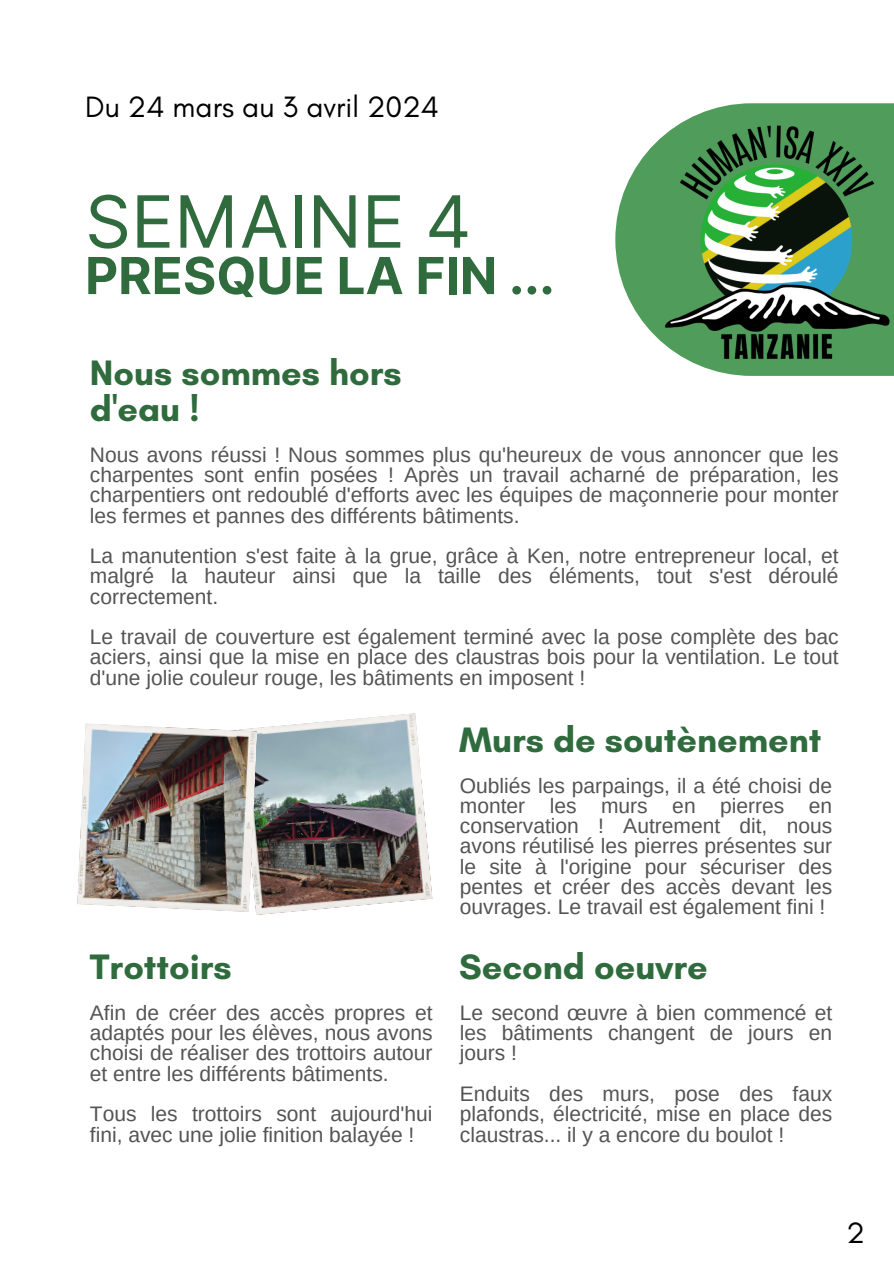
<style>
.page{position:relative;width:894px;height:1264px;background:#fff}
.page>*{position:absolute;margin:0;border:0;box-sizing:border-box;transform-origin:0 0}
.t1{font:72px "Inter";color:#2f6b3d}
.t2{font:700 51px "Inter";color:#2f6b3d}
.t3{font:700 36px/36px "Glacial Indifference";color:#2f6b3d}
.t4{font:30px "Glacial Indifference";color:#000}
.t5{font:21px/20.2px "Arimo";color:#545454;text-align:justify}
</style>
<div class="page">
<svg style="left:615px;top:103px;width:278px;height:273px;fill:#509c5b"></svg>
<img style="left:256px;top:713px;width:176px;height:202px">
<img style="left:646px;top:114px;width:247px;height:251px">
<img style="left:77px;top:723px;width:180px;height:189px">
<h3 class="t4" style="left:85px;top:89px;width:355px">Du 24 mars au 3 avril 2024</h3>
<p class="t1" style="left:85px;top:178px;width:388px">SEMAINE 4</p>
<p class="t2" style="left:85px;top:245px;width:471px">PRESQUE LA FIN ...</p>
<h2 class="t3" style="left:90px;top:355px;width:313px">Nous sommes hors d'eau !</h2>
<p class="t5" style="left:90px;top:444px;width:750px">Nous avons réussi ! Nous sommes plus qu'heureux de vous annoncer que les charpentes sont enfin posées ! Après un travail acharné de préparation, les charpentiers ont redoublé d'efforts avec les équipes de maçonnerie pour monter les fermes et pannes des différents bâtiments.</p>
<p class="t5" style="left:90px;top:545px;width:750px">La manutention s'est faite à la grue, grâce à Ken, notre entrepreneur local, et malgré la hauteur ainsi que la taille des éléments, tout s'est déroulé correctement.</p>
<p class="t5" style="left:90px;top:626px;width:750px">Le travail de couverture est également terminé avec la pose complète des bac aciers, ainsi que la mise en place des claustras bois pour la ventilation. Le tout d'une jolie couleur rouge, les bâtiments en imposent !</p>
<h3 class="t3" style="left:90px;top:948px;width:143px">Trottoirs</h3>
<p class="t5" style="left:90px;top:1002px;width:344px">Afin de créer des accès propres et adaptés pour les élèves, nous avons choisi de réaliser des trottoirs autour et entre les différents bâtiments.</p>
<p class="t5" style="left:90px;top:1103px;width:344px">Tous les trottoirs sont aujourd'hui fini, avec une jolie finition balayée !</p>
<p class="t3" style="left:459px;top:721px;width:364px">Murs de soutènement</p>
<h3 class="t5" style="left:460px;top:775px;width:374px">Oubliés les parpaings, il a été choisi de monter les murs en pierres en conservation ! Autrement dit, nous avons réutilisé les pierres présentes sur le site à l'origine pour sécuriser des pentes et créer des accès devant les ouvrages. Le travail est également fini !</h3>
<p class="t3" style="left:459px;top:948px;width:250px">Second oeuvre</p>
<p class="t5" style="left:460px;top:1002px;width:374px">Le second œuvre à bien commencé et les bâtiments changent de jours en jours !</p>
<p class="t5" style="left:460px;top:1083px;width:374px">Enduits des murs, pose des faux plafonds, électricité, mise en place des claustras... il y a encore du boulot !</p>
<h3 class="t4" style="left:846px;top:1214px;width:20px">2</h3>
</div>
